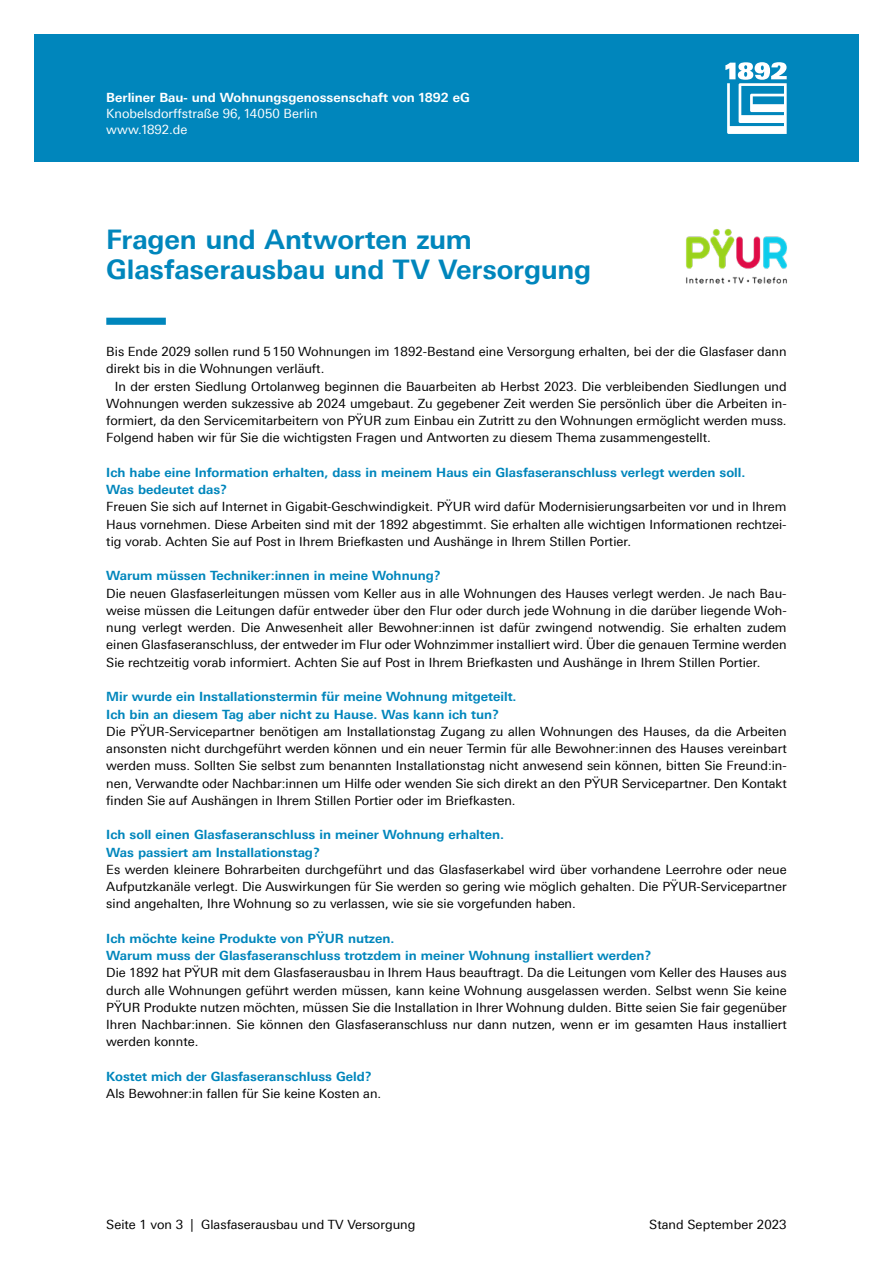
<style>
.page{position:relative;width:893px;height:1263px;background:#fff}
.page>*{position:absolute;margin:0;border:0;box-sizing:border-box;transform-origin:0 0}
.t1{font:700 27px/30px "Linotype Univers 630";letter-spacing:-.005em;color:#0086bc}
.t2{font:12.75px/17.2px "Linotype Univers 430";color:#000;text-align:justify}
.t3{font:700 12.75px/17.2px "Linotype Univers 630";color:#0086bc}
.t4{font:700 12.75px "Linotype Univers 630";color:#fff}
.t5{font:12.75px/15.8px "Linotype Univers 430";color:#fff}
</style>
<div class="page">
<div style="left:34px;top:34px;width:825px;height:128px;background:#0086bc"></div>
<svg style="left:725px;top:62px;width:62px;height:72px"></svg>
<div style="left:106px;top:318px;width:60px;height:7px;background:#0086bc"></div>
<img style="left:686px;top:228px;width:101px;height:56px">
<p class="t4" style="left:106px;top:90px;width:365px">Berliner Bau- und Wohnungsgenossenschaft von 1892 eG</p>
<p class="t5" style="left:106px;top:106px;width:213px">Knobelsdorffstraße 96, 14050 Berlin www.1892.de</p>
<h1 class="t1" style="left:106px;top:224px;width:486px">Fragen und Antworten zum<br>Glasfaserausbau und TV Versorgung</h1>
<p class="t2" style="left:106px;top:343px;width:682px">Bis Ende 2029 sollen rund 5150 Wohnungen im 1892-Bestand eine Versorgung erhalten, bei der die Glasfaser dann direkt bis in die Wohnungen verläuft.</p>
<p class="t2" style="left:106px;top:378px;width:682px;text-indent:9px">In der ersten Siedlung Ortolanweg beginnen die Bauarbeiten ab Herbst 2023. Die verbleibenden Siedlungen und Wohnungen werden sukzessive ab 2024 umgebaut. Zu gegebener Zeit werden Sie persönlich über die Arbeiten in&shy;formiert, da den Servicemitarbeitern von PŸUR zum Einbau ein Zutritt zu den Wohnungen ermöglicht werden muss.<br>Folgend haben wir für Sie die wichtigsten Fragen und Antworten zu diesem Thema zusammengestellt.</p>
<p class="t3" style="left:106px;top:464px;width:641px">Ich habe eine Information erhalten, dass in meinem Haus ein Glasfaseranschluss verlegt werden soll.<br>Was bedeutet das?</p>
<p class="t2" style="left:106px;top:498px;width:682px">Freuen Sie sich auf Internet in Gigabit-Geschwindigkeit. PŸUR wird dafür Modernisierungsarbeiten vor und in Ihrem Haus vornehmen. Diese Arbeiten sind mit der 1892 abgestimmt. Sie erhalten alle wichtigen Informationen rechtzei&shy;tig vorab. Achten Sie auf Post in Ihrem Briefkasten und Aushänge in Ihrem Stillen Portier.</p>
<p class="t3" style="left:106px;top:567px;width:336px">Warum müssen Techniker:innen in meine Wohnung?</p>
<p class="t2" style="left:106px;top:585px;width:682px">Die neuen Glasfaserleitungen müssen vom Keller aus in alle Wohnungen des Hauses verlegt werden. Je nach Bau&shy;weise müssen die Leitungen dafür entweder über den Flur oder durch jede Wohnung in die darüber liegende Woh&shy;nung verlegt werden. Die Anwesenheit aller Bewohner:innen ist dafür zwingend notwendig. Sie erhalten zudem einen Glasfaseranschluss, der entweder im Flur oder Wohnzimmer installiert wird. Über die genauen Termine werden Sie rechtzeitig vorab informiert. Achten Sie auf Post in Ihrem Briefkasten und Aushänge in Ihrem Stillen Portier.</p>
<p class="t3" style="left:106px;top:688px;width:412px">Mir wurde ein Installationstermin für meine Wohnung mitgeteilt.<br>Ich bin an diesem Tag aber nicht zu Hause. Was kann ich tun?</p>
<p class="t2" style="left:106px;top:723px;width:682px">Die PŸUR-Servicepartner benötigen am Installationstag Zugang zu allen Wohnungen des Hauses, da die Arbeiten ansonsten nicht durchgeführt werden können und ein neuer Termin für alle Bewohner:innen des Hauses vereinbart werden muss. Sollten Sie selbst zum benannten Installationstag nicht anwesend sein können, bitten Sie Freund:in&shy;nen, Verwandte oder Nachbar:innen um Hilfe oder wenden Sie sich direkt an den PŸUR Servicepartner. Den Kontakt finden Sie auf Aushängen in Ihrem Stillen Portier oder im Briefkasten.</p>
<p class="t3" style="left:106px;top:826px;width:399px">Ich soll einen Glasfaseranschluss in meiner Wohnung erhalten.<br>Was passiert am Installationstag?</p>
<p class="t2" style="left:106px;top:861px;width:682px">Es werden kleinere Bohrarbeiten durchgeführt und das Glasfaserkabel wird über vorhandene Leerrohre oder neue Aufputzkanäle verlegt. Die Auswirkungen für Sie werden so gering wie möglich gehalten. Die PŸUR-Servicepartner sind angehalten, Ihre Wohnung so zu verlassen, wie sie sie vorgefunden haben.</p>
<p class="t3" style="left:106px;top:929px;width:547px">Ich möchte keine Produkte von PŸUR nutzen.<br>Warum muss der Glasfaseranschluss trotzdem in meiner Wohnung installiert werden?</p>
<p class="t2" style="left:106px;top:964px;width:682px">Die 1892 hat PŸUR mit dem Glasfaserausbau in Ihrem Haus beauftragt. Da die Leitungen vom Keller des Hauses aus durch alle Wohnungen geführt werden müssen, kann keine Wohnung ausgelassen werden. Selbst wenn Sie keine PŸUR Produkte nutzen möchten, müssen Sie die Installation in Ihrer Wohnung dulden. Bitte seien Sie fair gegenüber Ihren Nachbar:innen. Sie können den Glasfaseranschluss nur dann nutzen, wenn er im gesamten Haus installiert werden konnte.</p>
<p class="t3" style="left:106px;top:1067px;width:267px">Kostet mich der Glasfaseranschluss Geld?</p>
<p class="t2" style="left:106px;top:1085px;width:276px">Als Bewohner:in fallen für Sie keine Kosten an.</p>
<p class="t2" style="left:106px;top:1216px;width:311px">Seite 1 von 3 | Glasfaserausbau und TV Versorgung</p>
<p class="t2" style="left:649px;top:1216px;width:139px">Stand September 2023</p>
</div>
